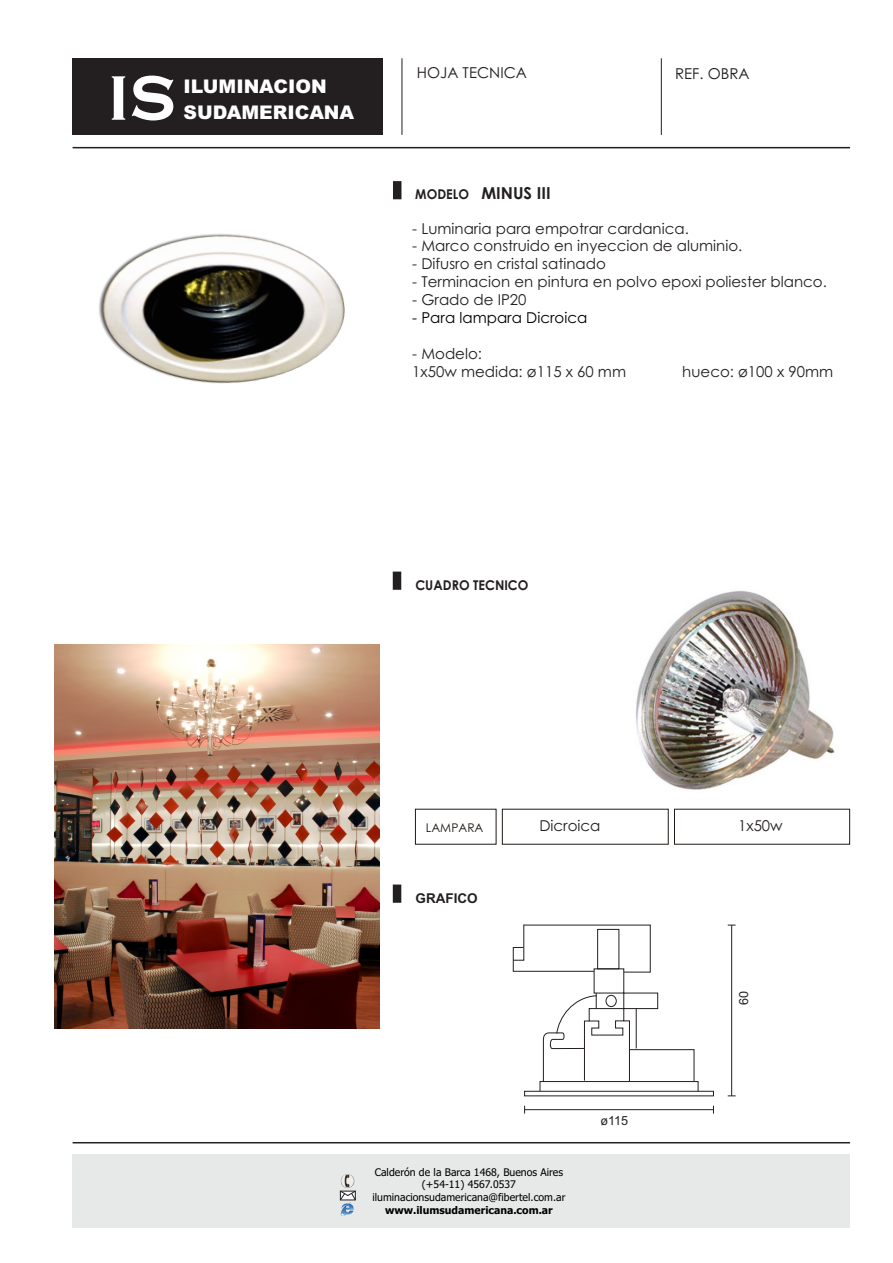
<style>
.page{position:relative;width:893px;height:1263px;background:#fff}
.page>*{position:absolute;margin:0;border:0;box-sizing:border-box;transform-origin:0 0}
.t1{font:900 18.9px/26.5px "Arial";color:#fff}
.t2{font:700 16.5px "Century Gothic";color:#231f20}
.t3{font:15px/17.9px "Century Gothic";color:#231f20}
.t4{font:15px "Century Gothic";color:#000}
.t5{font:700 13.5px "Century Gothic";color:#231f20;scale:.94 1}
.t6{font:700 13.5px "Arial";color:#231f20}
.t7{font:12.6px "Arial";color:#231f20}
.t8{font:12px "Century Gothic";color:#1f1a17}
.t9{font:10.5px/12.6px "Tahoma";color:#000;text-align:center}
.t10{font:700 10.5px "Tahoma";color:#000}
</style>
<div class="page">
<hr style="left:73px;top:147px;width:777px;height:1px;background:#231f20">
<hr style="left:402px;top:58px;width:1px;height:77px;background:#231f20">
<hr style="left:661px;top:58px;width:1px;height:77px;background:#231f20">
<div style="left:73px;top:1153px;width:777px;height:74px;background:#e7e8e8"></div>
<hr style="left:73px;top:1142px;width:777px;height:1px;background:#231f20">
<svg style="left:340px;top:1191px;width:16px;height:9px"></svg>
<img style="left:341px;top:1202px;width:13px;height:14px">
<img style="left:341px;top:1174px;width:13px;height:14px">
<div style="left:73px;top:58px;width:310px;height:77px;background:#231f20"></div>
<svg style="left:112px;top:76px;width:61px;height:44px"></svg>
<div style="left:393px;top:572px;width:8px;height:18px;background:#231f20"></div>
<div style="left:393px;top:884px;width:8px;height:19px;background:#231f20"></div>
<div style="left:393px;top:181px;width:8px;height:18px;background:#231f20"></div>
<svg style="left:512px;top:924px;width:139px;height:49px"></svg>
<div style="left:594px;top:968px;width:30px;height:25px;border:1px solid #231f20"></div>
<div style="left:524px;top:1091px;width:190px;height:5px;border:1px solid #231f20"></div>
<svg style="left:542px;top:992px;width:153px;height:91px"></svg>
<hr style="left:525px;top:1109px;width:188px;height:1px;background:#231f20">
<hr style="left:731px;top:925px;width:1px;height:171px;background:#231f20">
<img style="left:636px;top:590px;width:199px;height:200px">
<img style="left:54px;top:645px;width:326px;height:384px">
<img style="left:98px;top:233px;width:247px;height:151px">
<p class="t1" style="left:184px;top:75px;width:172px">ILUMINACION<br>SUDAMERICANA</p>
<p class="t3" style="left:417px;top:65px;width:112px">HOJA TECNICA</p>
<p class="t3" style="left:675px;top:66px;width:76px">REF. OBRA</p>
<p class="t5" style="left:415px;top:189px;width:59px">MODELO</p>
<p class="t2" style="left:481px;top:186px;width:71px">MINUS III</p>
<p class="t3" style="left:412px;top:221px;width:278px">- Luminaria para empotrar cardanica.</p>
<p class="t3" style="left:412px;top:238px;width:332px">- Marco construido en inyeccion de aluminio.</p>
<p class="t3" style="left:412px;top:256px;width:195px">- Difusro en cristal satinado</p>
<p class="t3" style="left:412px;top:274px;width:416px">- Terminacion en pintura en polvo epoxi poliester blanco.</p>
<p class="t3" style="left:412px;top:292px;width:116px">- Grado de IP20</p>
<p class="t4" style="left:412px;top:312px;width:177px">- Para lampara Dicroica</p>
<p class="t3" style="left:412px;top:346px;width:215px">- Modelo:<br>1x50w medida: ø115 x 60 mm</p>
<p class="t3" style="left:682px;top:364px;width:152px">hueco: ø100 x 90mm</p>
<p class="t5" style="left:415px;top:579px;width:122px">CUADRO TECNICO</p>
<p class="t3" style="left:539px;top:818px;width:63px">Dicroica</p>
<p class="t8" style="left:426px;top:823px;width:59px">LAMPARA</p>
<p class="t3" style="left:738px;top:818px;width:46px">1x50w</p>
<p class="t6" style="left:415px;top:893px;width:64px">GRAFICO</p>
<p class="t9" style="left:372px;top:1166px;width:195px">Calderón de la Barca 1468, Buenos Aires (+54-11) 4567.0537 iluminacionsudamericana@fibertel.com.ar</p>
<p class="t10" style="left:385px;top:1206px;width:169px">www.ilumsudamericana.com.ar</p>
<p class="t7" style="left:600px;top:1116px;width:29px">ø115</p>
<p class="t7" style="left:739px;top:1005px;width:16px;rotate:-90deg">60</p>
</div>
